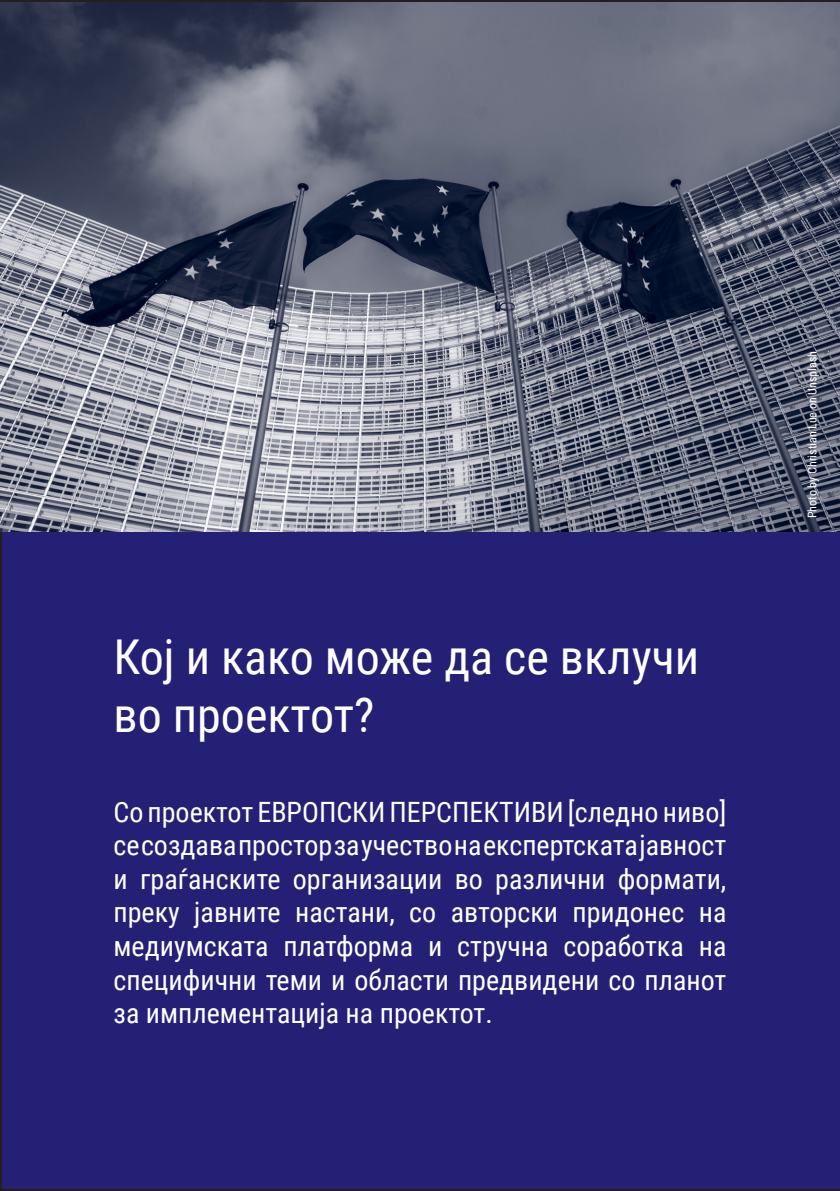
<style>
.page{position:relative;width:840px;height:1191px;background:#fff}
.page>*{position:absolute;margin:0;border:0;box-sizing:border-box;transform-origin:0 0}
.t1{font:48px/57.6px "Roboto Condensed";color:#fff}
.t2{font:28px/33.6px "Roboto Condensed";color:#fff;text-align:justify}
.t3{font:12px "Roboto Condensed";color:#fff}
</style>
<div class="page">
<div style="left:0;top:0;width:839px;height:1191px;background:#242076"></div>
<img style="left:0;top:2px;width:839px;height:529px">
<p class="t1" style="left:113px;top:626px;width:587px">Кој и како може да се вклучи во проектот?</p>
<p class="t2" style="left:113px;top:793px;width:614px">Со проектот ЕВРОПСКИ ПЕРСПЕКТИВИ [следно ниво] се создава простор за учество на експертската јавност и граѓанските организации во различни формати, преку јавните настани, со авторски придонес на медиумската платформа и стручна соработка на специфични теми и области предвидени со планот за имплементација на проектот.</p>
<p class="t3" style="left:803px;top:518px;width:169px;rotate:-90deg">Photo by Christian Lue on Unsplash</p>
</div>
